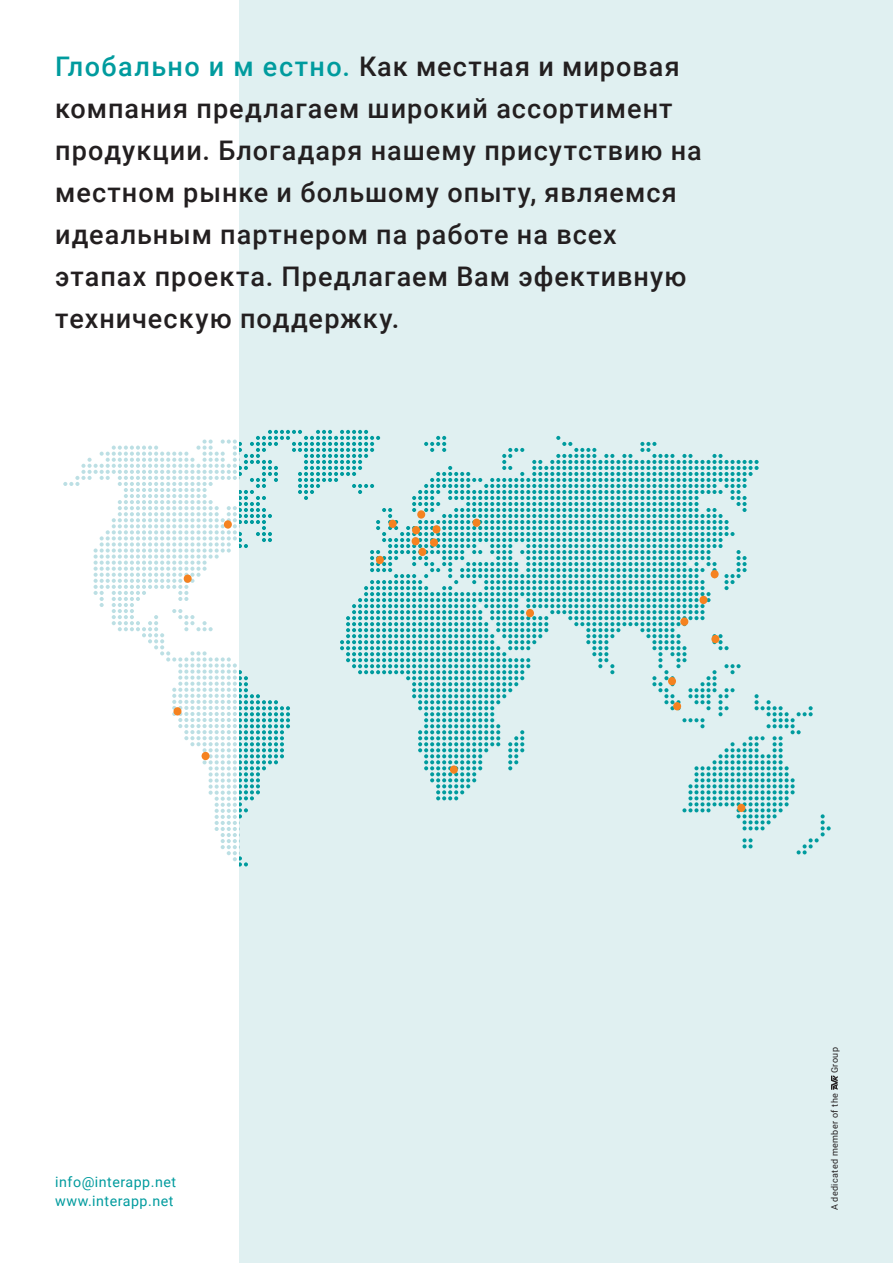
<style>
.page{position:relative;width:893px;height:1263px;background:#fff}
.page>*{position:absolute;margin:0;border:0;box-sizing:border-box;transform-origin:0 0}
.t1{font:500 27px/42px "Roboto";letter-spacing:.035em;color:#231f20}
.t2{font:14.25px/19.5px "Roboto";letter-spacing:.035em;color:#009b9e}
.t3{font:9px "Roboto";letter-spacing:.04em;color:#231f20}
.s1{color:#009b9e}
</style>
<div class="page">
<div style="left:239px;top:0;width:654px;height:1263px;background:#e0f0f1"></div>
<svg style="left:63px;top:430px;width:768px;height:437px"></svg>
<div style="left:412px;top:537px;width:8px;height:8px;background:#f58220;border-radius:50%"></div>
<div style="left:430px;top:538px;width:8px;height:9px;background:#f58220;border-radius:50%"></div>
<div style="left:418px;top:548px;width:8px;height:8px;background:#f58220;border-radius:50%"></div>
<div style="left:376px;top:556px;width:8px;height:8px;background:#f58220;border-radius:50%"></div>
<div style="left:668px;top:677px;width:8px;height:8px;background:#f58220;border-radius:50%"></div>
<div style="left:673px;top:702px;width:8px;height:8px;background:#f58220;border-radius:50%"></div>
<div style="left:711px;top:635px;width:8px;height:8px;background:#f58220;border-radius:50%"></div>
<div style="left:173px;top:707px;width:8px;height:8px;background:#f58220;border-radius:50%"></div>
<div style="left:224px;top:520px;width:8px;height:9px;background:#f58220;border-radius:50%"></div>
<div style="left:680px;top:617px;width:8px;height:9px;background:#f58220;border-radius:50%"></div>
<div style="left:699px;top:596px;width:8px;height:8px;background:#f58220;border-radius:50%"></div>
<div style="left:711px;top:570px;width:8px;height:8px;background:#f58220;border-radius:50%"></div>
<div style="left:526px;top:609px;width:8px;height:8px;background:#f58220;border-radius:50%"></div>
<div style="left:450px;top:765px;width:8px;height:9px;background:#f58220;border-radius:50%"></div>
<div style="left:202px;top:752px;width:8px;height:8px;background:#f58220;border-radius:50%"></div>
<div style="left:737px;top:804px;width:8px;height:8px;background:#f58220;border-radius:50%"></div>
<div style="left:432px;top:525px;width:8px;height:8px;background:#f58220;border-radius:50%"></div>
<div style="left:412px;top:526px;width:8px;height:8px;background:#f58220;border-radius:50%"></div>
<div style="left:389px;top:520px;width:8px;height:8px;background:#f58220;border-radius:50%"></div>
<div style="left:417px;top:510px;width:8px;height:9px;background:#f58220;border-radius:50%"></div>
<div style="left:472px;top:519px;width:8px;height:8px;background:#f58220;border-radius:50%"></div>
<div style="left:184px;top:574px;width:8px;height:9px;background:#f58220;border-radius:50%"></div>
<svg style="left:831px;top:1075px;width:7px;height:15px"></svg>
<p class="t1" style="left:55px;top:45px;width:648px"><span class="s1">Глобально и м естно.</span> Как местная и мировая компания предлагаем широкий ассортимент продукции. Блогадаря нашему присутствию на местном рынке и большому опыту, являемся идеальным партнером па работе на всех этапах проекта. Предлагаем Вам эфективную техническую поддержку.</p>
<p class="t2" style="left:55px;top:1171px;width:122px">info@interapp.net www.interapp.net</p>
<p class="t3" style="left:828px;top:1073px;width:27px;rotate:-90deg">Group</p>
<p class="t3" style="left:828px;top:1210px;width:119px;rotate:-90deg">A dedicated member of the</p>
</div>
